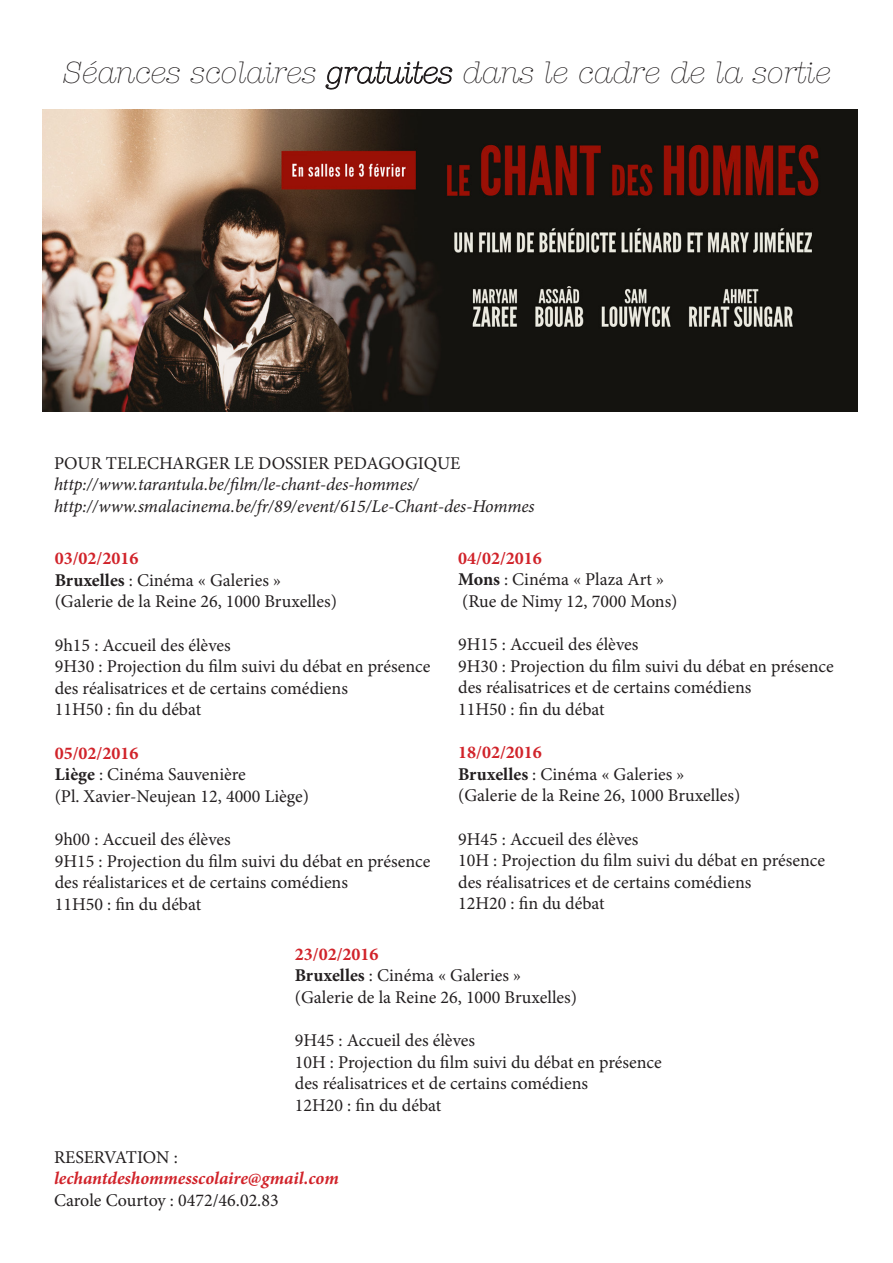
<style>
.page{position:relative;width:893px;height:1263px;background:#fff}
.page>*{position:absolute;margin:0;border:0;box-sizing:border-box;transform-origin:0 0}
.t1{font:italic 300 30px "American Typewriter BQ";color:#231f20}
.t2{font:18px/21.6px "Minion Pro";color:#231f20}
.t3{font:italic 18px "Minion Pro";letter-spacing:-.005em;color:#231f20}
.t4{font:700 18px "Minion Pro";color:#d1232a}
.t5{font:italic 700 18px "Minion Pro";letter-spacing:-.005em;color:#d1232a}
.s1{font-weight:700}
</style>
<div class="page">
<img style="left:42px;top:110px;width:815px;height:301px">
<svg style="left:325px;top:61px;width:128px;height:29px"></svg>
<p class="t1" style="left:63px;top:55px;width:770px">Séances scolaires gratuites dans le cadre de la sortie</p>
<p class="t2" style="left:54px;top:452px;width:408px">POUR TELECHARGER LE DOSSIER PEDAGOGIQUE</p>
<p class="t3" style="left:54px;top:472px;width:366px">http://www.tarantula.be/film/le-chant-des-hommes/</p>
<p class="t3" style="left:54px;top:494px;width:482px">http://www.smalacinema.be/fr/89/event/615/Le-Chant-des-Hommes</p>
<p class="t4" style="left:55px;top:546px;width:85px">03/02/2016</p>
<p class="t2" style="left:55px;top:569px;width:228px"><span class="s1">Bruxelles</span> : Cinéma « Galeries »</p>
<p class="t2" style="left:55px;top:591px;width:284px">(Galerie de la Reine 26, 1000 Bruxelles)</p>
<p class="t2" style="left:55px;top:634px;width:178px">9h15 : Accueil des élèves</p>
<p class="t2" style="left:55px;top:656px;width:377px">9H30 : Projection du film suivi du débat en présence</p>
<p class="t2" style="left:55px;top:677px;width:295px">des réalisatrices et de certains comédiens</p>
<p class="t2" style="left:55px;top:699px;width:148px">11H50 : fin du débat</p>
<p class="t4" style="left:55px;top:740px;width:85px">05/02/2016</p>
<p class="t2" style="left:55px;top:764px;width:193px"><span class="s1">Liège</span> : Cinéma Sauvenière</p>
<p class="t2" style="left:55px;top:785px;width:256px">(Pl. Xavier-Neujean 12, 4000 Liège)</p>
<p class="t2" style="left:55px;top:828px;width:178px">9h00 : Accueil des élèves</p>
<p class="t2" style="left:55px;top:850px;width:377px">9H15 : Projection du film suivi du débat en présence des réalistarices et de certains comédiens</p>
<p class="t2" style="left:55px;top:893px;width:148px">11H50 : fin du débat</p>
<p class="t4" style="left:458px;top:545px;width:85px">04/02/2016</p>
<p class="t2" style="left:458px;top:569px;width:207px"><span class="s1">Mons</span> : Cinéma « Plaza Art »</p>
<p class="t2" style="left:462px;top:590px;width:217px">(Rue de Nimy 12, 7000 Mons)</p>
<p class="t2" style="left:458px;top:634px;width:182px">9H15 : Accueil des élèves</p>
<p class="t2" style="left:458px;top:655px;width:377px">9H30 : Projection du film suivi du débat en présence des réalisatrices et de certains comédiens</p>
<p class="t2" style="left:458px;top:698px;width:148px">11H50 : fin du débat</p>
<p class="t4" style="left:458px;top:740px;width:85px">18/02/2016</p>
<p class="t2" style="left:458px;top:763px;width:228px"><span class="s1">Bruxelles</span> : Cinéma « Galeries »</p>
<p class="t2" style="left:458px;top:785px;width:284px">(Galerie de la Reine 26, 1000 Bruxelles)</p>
<p class="t2" style="left:458px;top:828px;width:182px">9H45 : Accueil des élèves</p>
<p class="t2" style="left:458px;top:850px;width:369px">10H : Projection du film suivi du débat en présence des réalisatrices et de certains comédiens</p>
<p class="t2" style="left:458px;top:893px;width:148px">12H20 : fin du débat</p>
<p class="t4" style="left:295px;top:941px;width:85px">23/02/2016</p>
<p class="t2" style="left:295px;top:965px;width:228px"><span class="s1">Bruxelles</span> : Cinéma « Galeries »</p>
<p class="t2" style="left:295px;top:986px;width:284px">(Galerie de la Reine 26, 1000 Bruxelles)</p>
<p class="t2" style="left:295px;top:1029px;width:182px">9H45 : Accueil des élèves</p>
<p class="t2" style="left:295px;top:1051px;width:369px">10H : Projection du film suivi du débat en présence des réalisatrices et de certains comédiens</p>
<p class="t2" style="left:295px;top:1094px;width:148px">12H20 : fin du débat</p>
<p class="t2" style="left:54px;top:1146px;width:125px">RESERVATION :</p>
<p class="t5" style="left:54px;top:1165px;width:286px">lechantdeshommesscolaire@gmail.com</p>
<p class="t2" style="left:54px;top:1189px;width:226px">Carole Courtoy : 0472/46.02.83</p>
</div>
